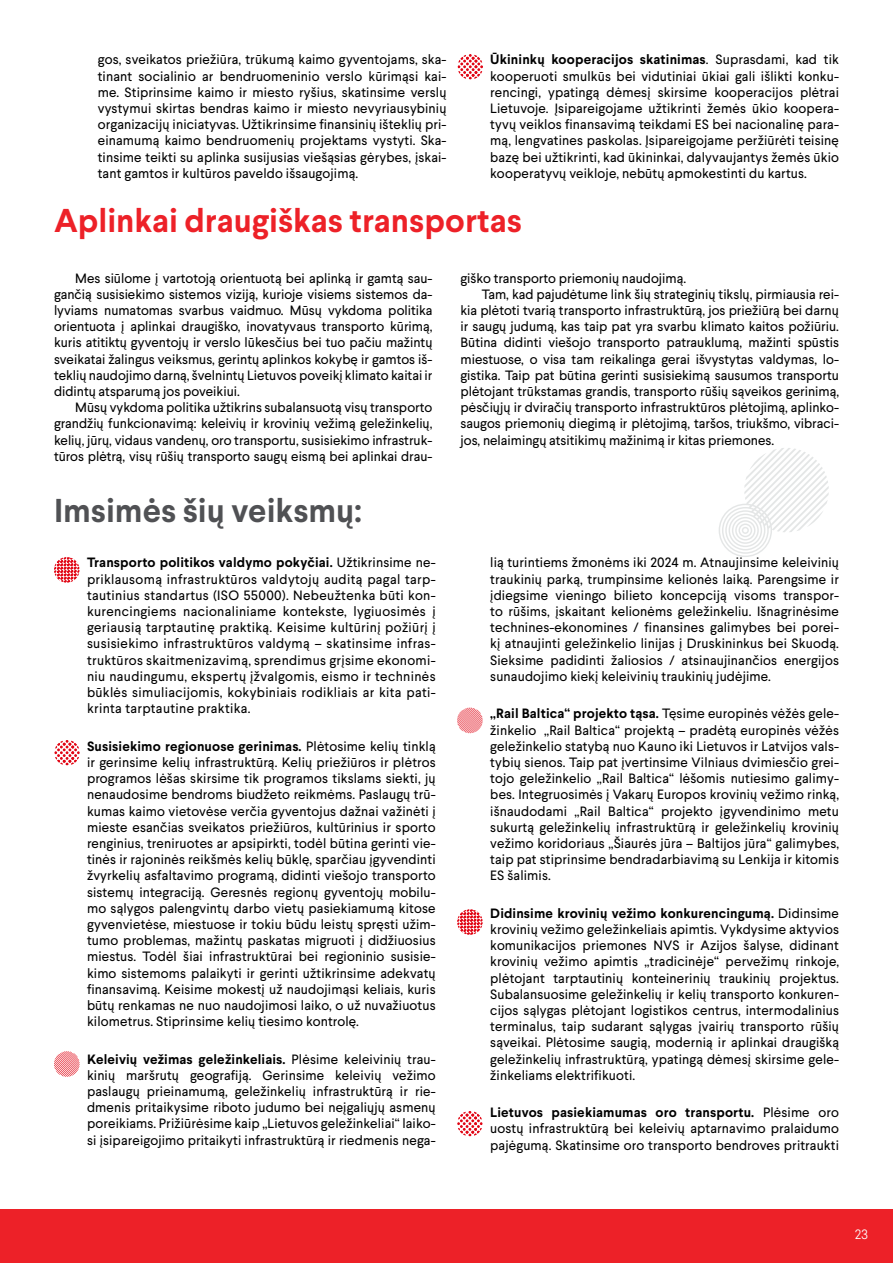
<style>
.page{position:relative;width:893px;height:1263px;background:#fff}
.page>*{position:absolute;margin:0;border:0;box-sizing:border-box;transform-origin:0 0}
.t1{font:700 33px "Larsseit";color:#ed2128}
.t2{font:700 33px "Larsseit";color:#505154}
.t3{font:13.5px/16.2px "Larsseit";color:#000;text-align:justify}
.t4{font:300 13.5px "Larsseit";color:#fff}
.s1{font-weight:700}
</style>
<div class="page">
<div style="left:0;top:1209px;width:893px;height:54px;background:#ed2128"></div>
<svg style="left:719px;top:448px;width:110px;height:109px"></svg>
<svg style="left:457px;top:54px;width:26px;height:26px"></svg>
<svg style="left:54px;top:557px;width:26px;height:26px"></svg>
<svg style="left:54px;top:740px;width:26px;height:25px"></svg>
<svg style="left:457px;top:708px;width:26px;height:25px"></svg>
<svg style="left:457px;top:909px;width:26px;height:26px"></svg>
<svg style="left:54px;top:1051px;width:26px;height:26px"></svg>
<svg style="left:457px;top:1111px;width:26px;height:25px"></svg>
<p class="t3" style="left:98px;top:51px;width:350px">gos, sveikatos priežiūra, trūkumą kaimo gyventojams, ska&shy;tinant socialinio ar bendruomeninio verslo kūrimąsi kai&shy;me. Stiprinsime kaimo ir miesto ryšius, skatinsime verslų vystymui skirtas bendras kaimo ir miesto nevyriausybinių organizacijų iniciatyvas. Užtikrinsime finansinių išteklių pri&shy;einamumą kaimo bendruomenių projektams vystyti. Ska&shy;tinsime teikti su aplinka susijusias viešąsias gėrybes, įskai&shy;tant gamtos ir kultūros paveldo išsaugojimą.</p>
<p class="t3" style="left:490px;top:51px;width:350px"><span class="s1">Ūkininkų kooperacijos skatinimas</span>. Suprasdami, kad tik kooperuoti smulkūs bei vidutiniai ūkiai gali išlikti konku&shy;rencingi, ypatingą dėmesį skirsime kooperacijos plėtrai Lietuvoje. Įsipareigojame užtikrinti žemės ūkio koopera&shy;tyvų veiklos finansavimą teikdami ES bei nacionalinę para&shy;mą, lengvatines paskolas. Įsipareigojame peržiūrėti teisinę bazę bei užtikrinti, kad ūkininkai, dalyvaujantys žemės ūkio kooperatyvų veikloje, nebūtų apmokestinti du kartus.</p>
<h1 class="t1" style="left:54px;top:200px;width:469px">Aplinkai draugiškas transportas</h1>
<p class="t3" style="left:54px;top:270px;width:380px;text-indent:21px">Mes siūlome į vartotoją orientuotą bei aplinką ir gamtą sau&shy;gančią susisiekimo sistemos viziją, kurioje visiems sistemos da&shy;lyviams numatomas svarbus vaidmuo. Mūsų vykdoma politika orientuota į aplinkai draugiško, inovatyvaus transporto kūrimą, kuris atitiktų gyventojų ir verslo lūkesčius bei tuo pačiu mažintų sveikatai žalingus veiksmus, gerintų aplinkos kokybę ir gamtos iš&shy;teklių naudojimo darną, švelnintų Lietuvos poveikį klimato kaitai ir didintų atsparumą jos poveikiui.</p>
<p class="t3" style="left:54px;top:399px;width:380px;text-indent:21px">Mūsų vykdoma politika užtikrins subalansuotą visų transporto grandžių funkcionavimą: keleivių ir krovinių vežimą geležinkelių, kelių, jūrų, vidaus vandenų, oro transportu, susisiekimo infrastruk&shy;tūros plėtrą, visų rūšių transporto saugų eismą bei aplinkai drau-</p>
<p class="t3" style="left:460px;top:270px;width:227px">giško transporto priemonių naudojimą.</p>
<p class="t3" style="left:482px;top:286px;width:359px">Tam, kad pajudėtume link šių strateginių tikslų, pirmiausia rei-</p>
<p class="t3" style="left:460px;top:302px;width:380px">kia plėtoti tvarią transporto infrastruktūrą, jos priežiūrą bei darnų</p>
<p class="t3" style="left:460px;top:318px;width:380px">ir saugų judumą, kas taip pat yra svarbu klimato kaitos požiūriu.</p>
<p class="t3" style="left:460px;top:334px;width:380px">Būtina didinti viešojo transporto patrauklumą, mažinti spūstis</p>
<p class="t3" style="left:460px;top:351px;width:380px">miestuose, o visa tam reikalinga gerai išvystytas valdymas, lo-</p>
<p class="t3" style="left:460px;top:367px;width:380px">gistika. Taip pat būtina gerinti susisiekimą sausumos transportu</p>
<p class="t3" style="left:460px;top:383px;width:380px">plėtojant trūkstamas grandis, transporto rūšių sąveikos gerinimą,</p>
<p class="t3" style="left:460px;top:399px;width:380px">pėsčiųjų ir dviračių transporto infrastruktūros plėtojimą, aplinko-</p>
<p class="t3" style="left:460px;top:415px;width:380px">saugos priemonių diegimą ir plėtojimą, taršos, triukšmo, vibraci-</p>
<p class="t3" style="left:460px;top:432px;width:315px">jos, nelaimingų atsitikimų mažinimą ir kitas priemones.</p>
<h1 class="t2" style="left:54px;top:489px;width:309px">Imsimės šių veiksmų:</h1>
<p class="t3" style="left:87px;top:554px;width:350px"><span class="s1">Transporto politikos valdymo pokyčiai.</span> Užtikrinsime ne&shy;priklausomą infrastruktūros valdytojų auditą pagal tarp&shy;tautinius standartus (ISO 55000). Nebeužtenka būti kon&shy;kurencingiems nacionaliniame kontekste, lygiuosimės į geriausią tarptautinę praktiką. Keisime kultūrinį požiūrį į susisiekimo infrastruktūros valdymą – skatinsime infras&shy;truktūros skaitmenizavimą, sprendimus grįsime ekonomi&shy;niu naudingumu, ekspertų įžvalgomis, eismo ir techninės būklės simuliacijomis, kokybiniais rodikliais ar kita pati&shy;krinta tarptautine praktika.</p>
<p class="t3" style="left:87px;top:738px;width:350px"><span class="s1">Susisiekimo regionuose gerinimas.</span> Plėtosime kelių tinklą ir gerinsime kelių infrastruktūrą. Kelių priežiūros ir plėtros programos lėšas skirsime tik programos tikslams siekti, jų nenaudosime bendroms biudžeto reikmėms. Paslaugų trū&shy;kumas kaimo vietovėse verčia gyventojus dažnai važinėti į mieste esančias sveikatos priežiūros, kultūrinius ir sporto renginius, treniruotes ar apsipirkti, todėl būtina gerinti vie&shy;tinės ir rajoninės reikšmės kelių būklę, sparčiau įgyvendinti žvyrkelių asfaltavimo programą, didinti viešojo transporto sistemų integraciją. Geresnės regionų gyventojų mobilu&shy;mo sąlygos palengvintų darbo vietų pasiekiamumą kitose gyvenvietėse, miestuose ir tokiu būdu leistų spręsti užim&shy;tumo problemas, mažintų paskatas migruoti į didžiuosius miestus. Todėl šiai infrastruktūrai bei regioninio susisie&shy;kimo sistemoms palaikyti ir gerinti užtikrinsime adekvatų finansavimą. Keisime mokestį už naudojimąsi keliais, kuris būtų renkamas ne nuo naudojimosi laiko, o už nuvažiuotus kilometrus. Stiprinsime kelių tiesimo kontrolę.</p>
<p class="t3" style="left:87px;top:1051px;width:350px"><span class="s1">Keleivių vežimas geležinkeliais.</span> Plėsime keleivinių trau&shy;kinių maršrutų geografiją. Gerinsime keleivių vežimo paslaugų prieinamumą, geležinkelių infrastruktūrą ir rie&shy;dmenis pritaikysime riboto judumo bei neįgaliųjų asmenų poreikiams. Prižiūrėsime kaip „Lietuvos geležinkeliai“ laiko&shy;si įsipareigojimo pritaikyti infrastruktūrą ir riedmenis nega-</p>
<p class="t3" style="left:490px;top:554px;width:350px">lią turintiems žmonėms iki 2024 m. Atnaujinsime keleivinių traukinių parką, trumpinsime kelionės laiką. Parengsime ir įdiegsime vieningo bilieto koncepciją visoms transpor&shy;to rūšims, įskaitant kelionėms geležinkeliu. Išnagrinėsime technines-ekonomines / finansines galimybes bei porei&shy;kį atnaujinti geležinkelio linijas į Druskininkus bei Skuodą.<br>Sieksime padidinti žaliosios / atsinaujinančios energijos sunaudojimo kiekį keleivinių traukinių judėjime.</p>
<p class="t3" style="left:490px;top:705px;width:350px"><span class="s1">„Rail Baltica“ projekto tąsa.</span> Tęsime europinės vėžės gele&shy;žinkelio „Rail Baltica“ projektą – pradėtą europinės vėžės geležinkelio statybą nuo Kauno iki Lietuvos ir Latvijos vals&shy;tybių sienos. Taip pat įvertinsime Vilniaus dvimiesčio grei&shy;tojo geležinkelio „Rail Baltica“ lėšomis nutiesimo galimy&shy;bes. Integruosimės į Vakarų Europos krovinių vežimo rinką, išnaudodami „Rail Baltica“ projekto įgyvendinimo metu sukurtą geležinkelių infrastruktūrą ir geležinkelių krovinių vežimo koridoriaus „Šiaurės jūra – Baltijos jūra“ galimybes, taip pat stiprinsime bendradarbiavimą su Lenkija ir kitomis ES šalimis.</p>
<p class="t3" style="left:490px;top:905px;width:350px"><span class="s1">Didinsime krovinių vežimo konkurencingumą.</span> Didinsime krovinių vežimo geležinkeliais apimtis. Vykdysime aktyvios komunikacijos priemones NVS ir Azijos šalyse, didinant krovinių vežimo apimtis „tradicinėje“ pervežimų rinkoje, plėtojant tarptautinių konteinerinių traukinių projektus.<br>Subalansuosime geležinkelių ir kelių transporto konkuren&shy;cijos sąlygas plėtojant logistikos centrus, intermodalinius terminalus, taip sudarant sąlygas įvairių transporto rūšių sąveikai. Plėtosime saugią, modernią ir aplinkai draugišką geležinkelių infrastruktūrą, ypatingą dėmesį skirsime gele&shy;žinkeliams elektrifikuoti.</p>
<p class="t3" style="left:490px;top:1104px;width:350px"><span class="s1">Lietuvos pasiekiamumas oro transportu.</span> Plėsime oro uostų infrastruktūrą bei keleivių aptarnavimo pralaidumo pajėgumą. Skatinsime oro transporto bendroves pritraukti</p>
<p class="t4" style="left:855px;top:1226px;width:15px">23</p>
</div>
